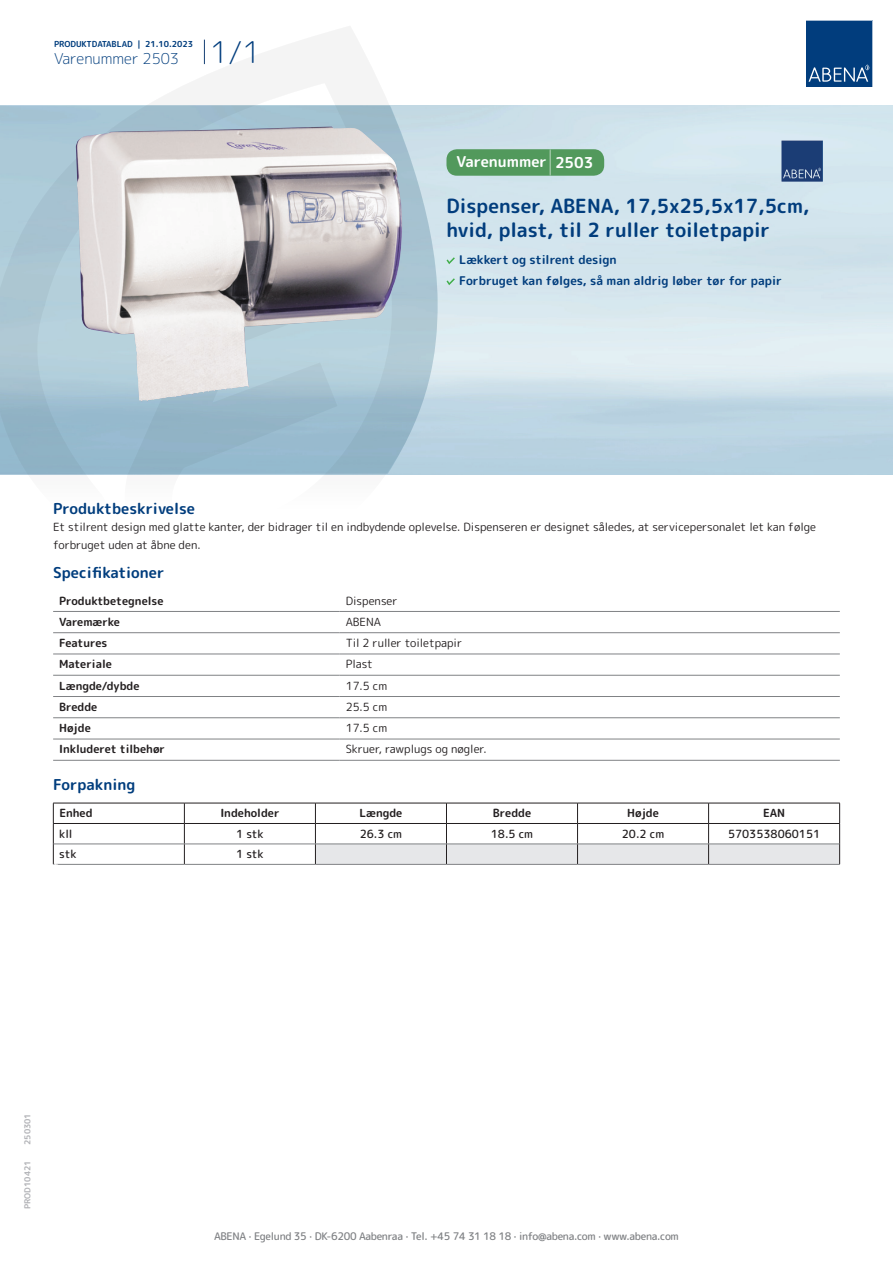
<style>
.page{position:relative;width:893px;height:1263px;background:#fff}
.page>*{position:absolute;margin:0;border:0;box-sizing:border-box;transform-origin:0 0}
.t1{font:700 19.5px/24px "Rounded Mplus 1 c";color:#013d7d}
.t2{font:700 15px "Rounded Mplus 1 c";color:#013d7d}
.t3{font:300 15px "Rounded Mplus 1 c";color:#013d7d}
.t4{font:700 15px "Rounded Mplus 1 c";color:#fff}
.t5{font:700 12px/21px "Rounded Mplus 1 c";color:#013d7d}
.t6{font:11.25px/18px "Rounded Mplus 1 c";color:#231f20}
.t7{font:700 11.25px "Rounded Mplus 1 c";color:#231f20}
.t8{font:500 11.25px "Rounded Mplus 1 c";color:#231f20}
.t9{font:500 10.5px "Rounded Mplus 1 c";letter-spacing:-.03em;color:#808285}
.t10{font:700 10.5px "Rounded Mplus 1 c";color:#fff}
.t11{font:700 8.25px "Rounded Mplus 1 c";color:#013d7d}
.t12{font:700 8.25px "Rounded Mplus 1 c";color:#b2b3b7}
.s1{font-size:30px}
.s2{font-size:25.5px}
</style>
<div class="page">
<img style="left:439px;top:106px;width:454px;height:368px">
<svg style="left:0;top:26px;width:439px;height:449px"></svg>
<svg style="left:0;top:106px;width:438px;height:368px;background:#a3c1d1"></svg>
<svg style="left:204px;top:40px;width:1px;height:24px"></svg>
<svg style="left:806px;top:20px;width:67px;height:67px;background:#144b86"></svg>
<img style="left:76px;top:127px;width:327px;height:275px">
<hr style="left:53px;top:611px;width:287px;height:1px;background:#808285">
<hr style="left:340px;top:611px;width:500px;height:1px;background:#808285">
<hr style="left:53px;top:632px;width:287px;height:1px;background:#808285">
<hr style="left:340px;top:632px;width:500px;height:1px;background:#808285">
<hr style="left:53px;top:654px;width:287px;height:1px;background:#808285">
<hr style="left:340px;top:654px;width:500px;height:1px;background:#808285">
<hr style="left:53px;top:675px;width:287px;height:1px;background:#808285">
<hr style="left:340px;top:675px;width:500px;height:1px;background:#808285">
<hr style="left:53px;top:696px;width:287px;height:1px;background:#808285">
<hr style="left:340px;top:696px;width:500px;height:1px;background:#808285">
<hr style="left:53px;top:717px;width:287px;height:1px;background:#808285">
<hr style="left:340px;top:717px;width:500px;height:1px;background:#808285">
<hr style="left:53px;top:739px;width:287px;height:1px;background:#808285">
<hr style="left:340px;top:739px;width:500px;height:1px;background:#808285">
<hr style="left:53px;top:760px;width:287px;height:1px;background:#808285">
<hr style="left:340px;top:760px;width:500px;height:1px;background:#808285">
<hr style="left:53px;top:803px;width:131px;height:1px;background:#231f20">
<hr style="left:184px;top:803px;width:131px;height:1px;background:#231f20">
<hr style="left:53px;top:823px;width:131px;height:1px;background:#231f20">
<hr style="left:184px;top:823px;width:131px;height:1px;background:#231f20">
<svg style="left:53px;top:803px;width:1px;height:61px"></svg>
<svg style="left:184px;top:803px;width:1px;height:61px"></svg>
<svg style="left:315px;top:803px;width:525px;height:61px"></svg>
<hr style="left:54px;top:844px;width:130px;height:1px;background:#808285">
<hr style="left:184px;top:844px;width:131px;height:1px;background:#808285">
<hr style="left:315px;top:844px;width:131px;height:1px;background:#808285">
<hr style="left:446px;top:844px;width:131px;height:1px;background:#808285">
<hr style="left:577px;top:844px;width:132px;height:1px;background:#808285">
<hr style="left:709px;top:844px;width:130px;height:1px;background:#808285">
<hr style="left:53px;top:864px;width:131px;height:1px;background:#808285">
<hr style="left:184px;top:864px;width:131px;height:1px;background:#808285">
<hr style="left:315px;top:864px;width:131px;height:1px;background:#808285">
<hr style="left:446px;top:864px;width:131px;height:1px;background:#808285">
<hr style="left:577px;top:864px;width:132px;height:1px;background:#808285">
<hr style="left:709px;top:864px;width:131px;height:1px;background:#808285">
<svg style="left:446px;top:257px;width:9px;height:7px"></svg>
<svg style="left:446px;top:278px;width:9px;height:7px"></svg>
<div style="left:446px;top:149px;width:158px;height:27px;background:#52995c;border-radius:10px"></div>
<img style="left:781px;top:140px;width:41px;height:42px">
<p class="t11" style="left:54px;top:38px;width:141px">PRODUKTDATABLAD | 21.10.2023</p>
<h2 class="t3" style="left:54px;top:48px;width:208px">Varenummer 2503 <span class="s1">1/1</span></h2>
<h2 class="t4" style="left:457px;top:151px;width:138px">Varenummer <span class="s2">|</span> 2503</h2>
<h1 class="t1" style="left:446px;top:194px;width:364px">Dispenser, ABENA, 17,5x25,5x17,5cm, hvid, plast, til 2 ruller toiletpapir</h1>
<p class="t5" style="left:459px;top:249px;width:324px">Lækkert og stilrent design<br>Forbruget kan følges, så man aldrig løber tør for papir</p>
<h2 class="t2" style="left:53px;top:498px;width:143px">Produktbeskrivelse</h2>
<p class="t6" style="left:53px;top:517px;width:764px">Et stilrent design med glatte kanter, der bidrager til en indbydende oplevelse. Dispenseren er designet således, at servicepersonalet let kan følge forbruget uden at åbne den.</p>
<h2 class="t2" style="left:53px;top:562px;width:113px">Specifikationer</h2>
<p class="t7" style="left:59px;top:592px;width:106px">Produktbetegnelse</p>
<p class="t6" style="left:346px;top:591px;width:53px">Dispenser</p>
<p class="t7" style="left:59px;top:614px;width:62px">Varemærke</p>
<p class="t6" style="left:346px;top:613px;width:37px">ABENA</p>
<p class="t7" style="left:59px;top:635px;width:50px">Features</p>
<p class="t6" style="left:346px;top:634px;width:118px">Til 2 ruller toiletpapir</p>
<p class="t7" style="left:59px;top:656px;width:54px">Materiale</p>
<p class="t6" style="left:346px;top:655px;width:29px">Plast</p>
<p class="t7" style="left:59px;top:678px;width:82px">Længde/dybde</p>
<p class="t6" style="left:346px;top:676px;width:43px">17.5 cm</p>
<p class="t7" style="left:59px;top:699px;width:40px">Bredde</p>
<p class="t6" style="left:346px;top:698px;width:43px">25.5 cm</p>
<p class="t7" style="left:59px;top:720px;width:33px">Højde</p>
<p class="t6" style="left:346px;top:719px;width:43px">17.5 cm</p>
<p class="t7" style="left:59px;top:741px;width:107px">Inkluderet tilbehør</p>
<p class="t6" style="left:346px;top:740px;width:142px">Skruer, rawplugs og nøgler.</p>
<h2 class="t2" style="left:53px;top:774px;width:84px">Forpakning</h2>
<p class="t7" style="left:59px;top:805px;width:35px">Enhed</p>
<p class="t7" style="left:220px;top:805px;width:61px">Indeholder</p>
<p class="t7" style="left:359px;top:805px;width:44px">Længde</p>
<p class="t7" style="left:493px;top:805px;width:40px">Bredde</p>
<p class="t7" style="left:627px;top:805px;width:33px">Højde</p>
<p class="t7" style="left:763px;top:805px;width:24px">EAN</p>
<p class="t8" style="left:59px;top:826px;width:15px">kll</p>
<p class="t8" style="left:236px;top:826px;width:29px">1 stk</p>
<p class="t8" style="left:360px;top:826px;width:44px">26.3 cm</p>
<p class="t8" style="left:491px;top:826px;width:44px">18.5 cm</p>
<p class="t8" style="left:622px;top:826px;width:44px">20.2 cm</p>
<p class="t8" style="left:728px;top:826px;width:94px">5703538060151</p>
<p class="t8" style="left:59px;top:846px;width:19px">stk</p>
<p class="t8" style="left:236px;top:846px;width:29px">1 stk</p>
<p class="t10" style="left:53px;top:860px;width:7px">*</p>
<p class="t12" style="left:22px;top:1145px;width:33px;rotate:-90deg">250301</p>
<p class="t12" style="left:22px;top:1209px;width:50px;rotate:-90deg">PROD10421</p>
<p class="t9" style="left:214px;top:1229px;width:466px">ABENA · Egelund 35 · DK-6200 Aabenraa · Tel. +45 74 31 18 18 · info@abena.com · www.abena.com</p>
</div>
